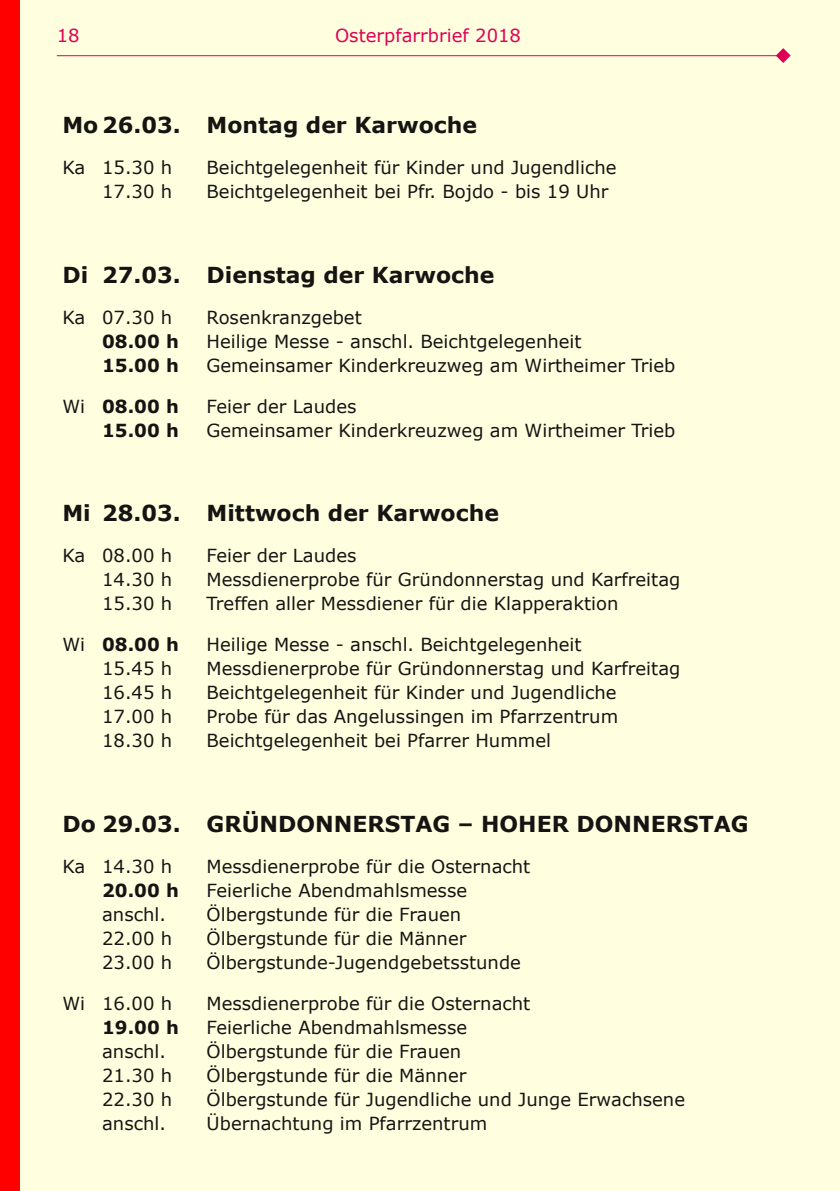
<style>
.page{position:relative;width:840px;height:1191px;background:#fff}
.page>*{position:absolute;margin:0;border:0;box-sizing:border-box;transform-origin:0 0}
.t1{font:700 22px "Verdana";color:#161413}
.t2{font:18px "Verdana";color:#161413}
.t3{font:700 18px "Verdana";color:#161413}
.t4{font:18px "Verdana";color:#df0055}
.s1{font-weight:400}
</style>
<div class="page">
<div style="left:0;top:0;width:839px;height:1191px;background:#ffffe0"></div>
<hr style="left:57px;top:55px;width:725px;height:1px;background:#df0055">
<svg style="left:774px;top:48px;width:17px;height:15px"></svg>
<div style="left:0;top:0;width:20px;height:1191px;background:#f00"></div>
<p class="t4" style="left:57px;top:24px;width:24px">18</p>
<p class="t4" style="left:335px;top:24px;width:187px">Osterpfarrbrief 2018</p>
<p class="t1" style="left:62px;top:111px;width:416px">Mo 26.03. Montag der Karwoche</p>
<p class="t2" style="left:62px;top:156px;width:111px">Ka 15.30 h</p>
<p class="t2" style="left:206px;top:156px;width:411px">Beichtgelegenheit für Kinder und Jugendliche</p>
<p class="t2" style="left:102px;top:180px;width:72px">17.30 h</p>
<p class="t2" style="left:206px;top:180px;width:403px">Beichtgelegenheit bei Pfr. Bojdo - bis 19 Uhr</p>
<p class="t1" style="left:62px;top:260px;width:433px">Di 27.03. Dienstag der Karwoche</p>
<p class="t2" style="left:62px;top:305px;width:111px">Ka 07.30 h</p>
<p class="t2" style="left:206px;top:305px;width:157px">Rosenkranzgebet</p>
<p class="t3" style="left:102px;top:329px;width:78px">08.00 h</p>
<p class="t2" style="left:206px;top:329px;width:376px">Heilige Messe - anschl. Beichtgelegenheit</p>
<p class="t3" style="left:102px;top:353px;width:78px">15.00 h</p>
<p class="t2" style="left:206px;top:353px;width:470px">Gemeinsamer Kinderkreuzweg am Wirtheimer Trieb</p>
<p class="t3" style="left:62px;top:394px;width:118px"><span class="s1">Wi</span> 08.00 h</p>
<p class="t2" style="left:206px;top:394px;width:151px">Feier der Laudes</p>
<p class="t3" style="left:102px;top:418px;width:78px">15.00 h</p>
<p class="t2" style="left:206px;top:418px;width:470px">Gemeinsamer Kinderkreuzweg am Wirtheimer Trieb</p>
<p class="t1" style="left:62px;top:499px;width:438px">Mi 28.03. Mittwoch der Karwoche</p>
<p class="t2" style="left:62px;top:544px;width:111px">Ka 08.00 h</p>
<p class="t2" style="left:206px;top:544px;width:151px">Feier der Laudes</p>
<p class="t2" style="left:102px;top:568px;width:72px">14.30 h</p>
<p class="t2" style="left:206px;top:568px;width:475px">Messdienerprobe für Gründonnerstag und Karfreitag</p>
<p class="t2" style="left:102px;top:592px;width:72px">15.30 h</p>
<p class="t2" style="left:206px;top:592px;width:413px">Treffen aller Messdiener für die Klapperaktion</p>
<p class="t3" style="left:62px;top:633px;width:118px"><span class="s1">Wi</span> 08.00 h</p>
<p class="t2" style="left:206px;top:633px;width:376px">Heilige Messe - anschl. Beichtgelegenheit</p>
<p class="t2" style="left:102px;top:657px;width:72px">15.45 h</p>
<p class="t2" style="left:206px;top:657px;width:475px">Messdienerprobe für Gründonnerstag und Karfreitag</p>
<p class="t2" style="left:102px;top:681px;width:72px">16.45 h</p>
<p class="t2" style="left:206px;top:681px;width:411px">Beichtgelegenheit für Kinder und Jugendliche</p>
<p class="t2" style="left:102px;top:705px;width:72px">17.00 h</p>
<p class="t2" style="left:206px;top:705px;width:413px">Probe für das Angelussingen im Pfarrzentrum</p>
<p class="t2" style="left:102px;top:729px;width:72px">18.30 h</p>
<p class="t2" style="left:206px;top:729px;width:346px">Beichtgelegenheit bei Pfarrer Hummel</p>
<p class="t1" style="left:62px;top:809px;width:687px">Do 29.03. GRÜNDONNERSTAG – HOHER DONNERSTAG</p>
<p class="t2" style="left:62px;top:854px;width:111px">Ka 14.30 h</p>
<p class="t2" style="left:206px;top:854px;width:325px">Messdienerprobe für die Osternacht</p>
<p class="t3" style="left:102px;top:878px;width:78px">20.00 h</p>
<p class="t2" style="left:206px;top:878px;width:262px">Feierliche Abendmahlsmesse</p>
<p class="t2" style="left:102px;top:902px;width:65px">anschl.</p>
<p class="t2" style="left:206px;top:902px;width:256px">Ölbergstunde für die Frauen</p>
<p class="t2" style="left:102px;top:926px;width:72px">22.00 h</p>
<p class="t2" style="left:206px;top:926px;width:261px">Ölbergstunde für die Männer</p>
<p class="t2" style="left:102px;top:950px;width:72px">23.00 h</p>
<p class="t2" style="left:206px;top:950px;width:316px">Ölbergstunde-Jugendgebetsstunde</p>
<p class="t2" style="left:62px;top:991px;width:111px">Wi 16.00 h</p>
<p class="t2" style="left:206px;top:991px;width:325px">Messdienerprobe für die Osternacht</p>
<p class="t3" style="left:102px;top:1015px;width:78px">19.00 h</p>
<p class="t2" style="left:206px;top:1015px;width:262px">Feierliche Abendmahlsmesse</p>
<p class="t2" style="left:102px;top:1039px;width:65px">anschl.</p>
<p class="t2" style="left:206px;top:1039px;width:256px">Ölbergstunde für die Frauen</p>
<p class="t2" style="left:102px;top:1063px;width:72px">21.30 h</p>
<p class="t2" style="left:206px;top:1063px;width:261px">Ölbergstunde für die Männer</p>
<p class="t2" style="left:102px;top:1087px;width:72px">22.30 h</p>
<p class="t2" style="left:206px;top:1087px;width:479px">Ölbergstunde für Jugendliche und Junge Erwachsene</p>
<p class="t2" style="left:102px;top:1111px;width:65px">anschl.</p>
<p class="t2" style="left:206px;top:1111px;width:282px">Übernachtung im Pfarrzentrum</p>
</div>
